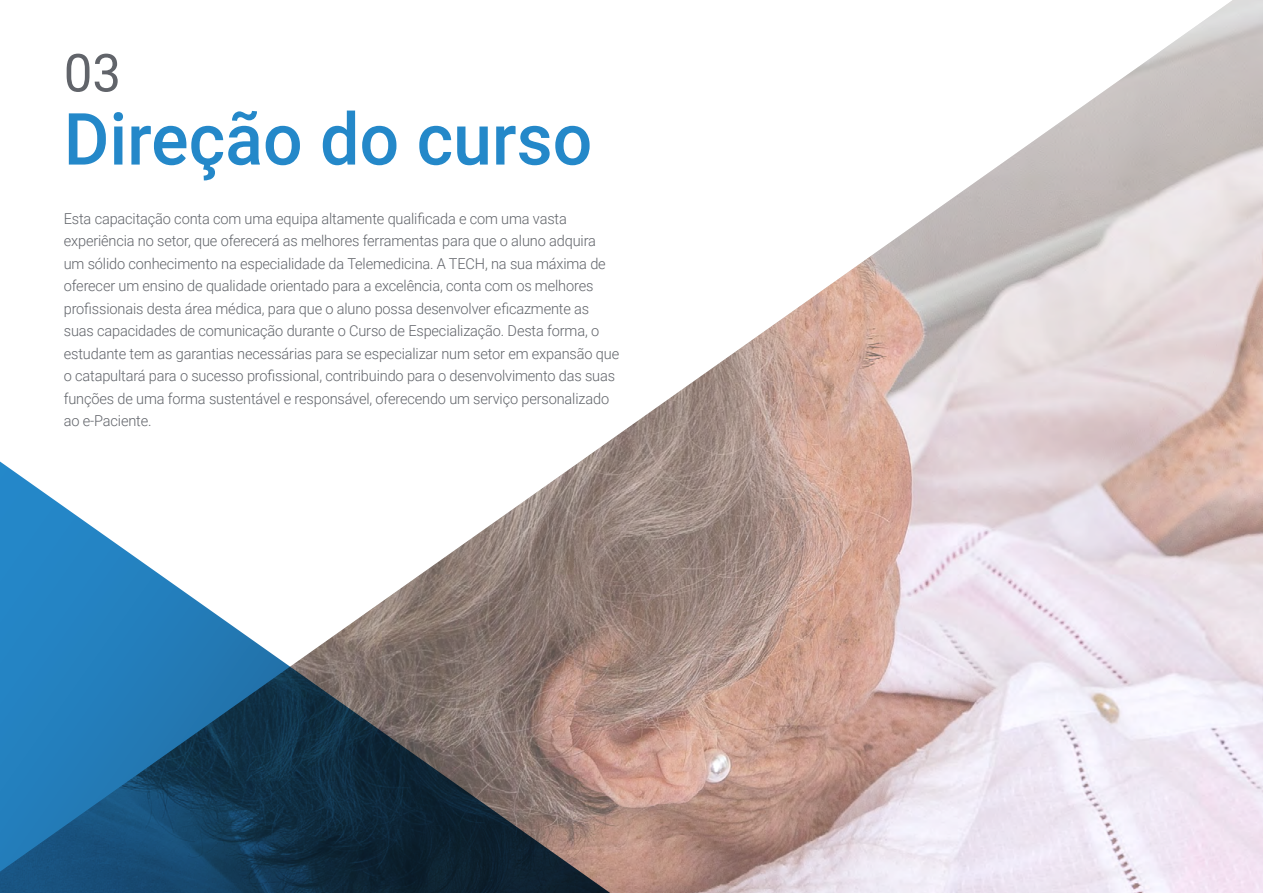
<style>
.page{position:relative;width:1263px;height:893px;background:#fff}
.page>*{position:absolute;margin:0;border:0;box-sizing:border-box;transform-origin:0 0}
.t1{font:500 72px "Roboto";color:#2488c9}
.t2{font:52.5px "Roboto";color:#61646a}
.t3{font:300 15px/22.5px "Roboto";letter-spacing:-.01em;color:#61646a}
</style>
<div class="page">
<img style="left:602px;top:0;width:661px;height:893px">
<svg style="left:0;top:446px;width:640px;height:447px"></svg>
<h2 class="t2" style="left:64px;top:36px;width:59px">03</h2>
<h1 class="t1" style="left:64px;top:89px;width:530px">Direção do curso</h1>
<p class="t3" style="left:64px;top:207px;width:557px">Esta capacitação conta com uma equipa altamente qualificada e com uma vasta experiência no setor, que oferecerá as melhores ferramentas para que o aluno adquira um sólido conhecimento na especialidade da Telemedicina. A TECH, na sua máxima de oferecer um ensino de qualidade orientado para a excelência, conta com os melhores profissionais desta área médica, para que o aluno possa desenvolver eficazmente as suas capacidades de comunicação durante o Curso de Especialização. Desta forma, o estudante tem as garantias necessárias para se especializar num setor em expansão que o catapultará para o sucesso profissional, contribuindo para o desenvolvimento das suas funções de uma forma sustentável e responsável, oferecendo um serviço personalizado ao e-Paciente.</p>
</div>
